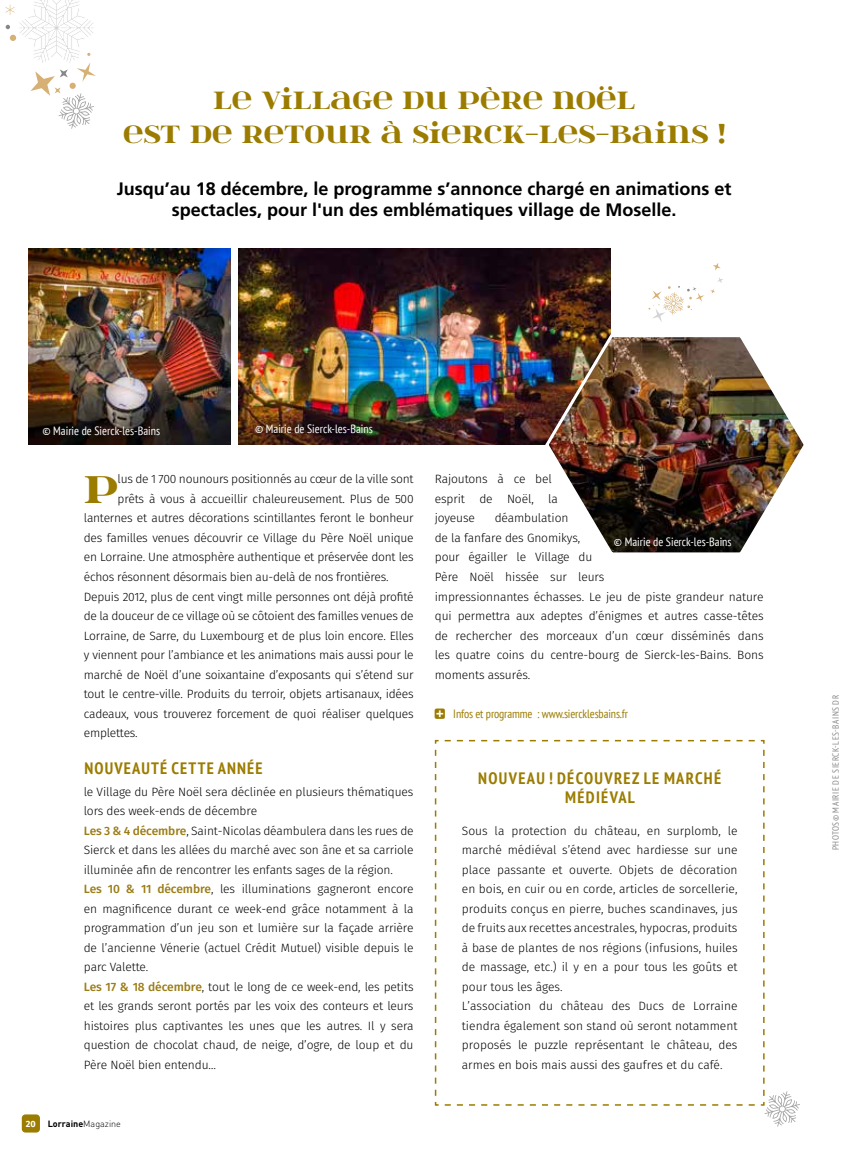
<style>
.page{position:relative;width:851px;height:1149px;background:#fff}
.page>*{position:absolute;margin:0;border:0;box-sizing:border-box;transform-origin:0 0}
.t1{font:43.95px "itsadzoke";color:#9b7c00}
.t2{font:28.5px/34.2px "itsadzoke";color:#9b7c00;text-align:center}
.t3{font:700 18px/21.6px "Frutiger LT Std";color:#000;text-align:center}
.t4{font:700 condensed 16.5px/19.5px "PT Sans";letter-spacing:.08em;color:#9b7c00;text-align:center}
.t5{font:300 12px/19.5px "Fira Sans";letter-spacing:-.01em;color:#000}
.t6{font:condensed 12px "PT Sans";color:#fff}
.t7{font:condensed 12px "PT Sans";letter-spacing:-.01em;color:#9b7c00}
.t8{font:condensed 9px "PT Sans";letter-spacing:.07em;color:#878787}
.t9{font:700 9px "DIN Pro";color:#000}
.t10{font:700 9px "Fira Sans";color:#fff}
.s1{font-weight:500;color:#9b7c15}
.s2{font-weight:300}
</style>
<div class="page">
<div style="left:22px;top:1114px;width:18px;height:18px;background:#9b7c00;border-radius:4px"></div>
<svg style="left:5px;top:0;width:91px;height:129px"></svg>
<svg style="left:764px;top:1091px;width:36px;height:35px"></svg>
<svg style="left:434px;top:739px;width:331px;height:367px"></svg>
<img style="left:238px;top:248px;width:372px;height:196px">
<img style="left:28px;top:248px;width:202px;height:196px">
<img style="left:543px;top:331px;width:261px;height:222px">
<svg style="left:648px;top:263px;width:75px;height:59px"></svg>
<h2 class="t2" style="left:123px;top:81px;width:603px">LE VILLAGE DU PÈRE NOËL<br>EST DE RETOUR À SIERCK-LES-BAINS !</h2>
<h3 class="t3" style="left:117px;top:177px;width:616px">Jusqu’au 18 décembre, le programme s’annonce chargé en animations et spectacles, pour l'un des emblématiques village de Moselle.</h3>
<p class="t6" style="left:42px;top:423px;width:119px">© Mairie de Sierck-les-Bains</p>
<p class="t6" style="left:255px;top:421px;width:119px">© Mairie de Sierck-les-Bains</p>
<h1 class="t1" style="left:84px;top:459px;width:36px">P</h1>
<p class="t5" style="left:117px;top:470px;width:297px">lus de 1 700 nounours positionnés au cœur de la ville sont</p>
<p class="t5" style="left:118px;top:489px;width:297px">prêts à vous à accueillir chaleureusement. Plus de 500</p>
<p class="t5" style="left:84px;top:509px;width:331px">lanternes et autres décorations scintillantes feront le bonheur</p>
<p class="t5" style="left:84px;top:528px;width:331px">des familles venues découvrir ce Village du Père Noël unique</p>
<p class="t5" style="left:84px;top:548px;width:331px">en Lorraine. Une atmosphère authentique et préservée dont les</p>
<p class="t5" style="left:84px;top:567px;width:306px">échos résonnent désormais bien au-delà de nos frontières.</p>
<p class="t5" style="left:84px;top:587px;width:331px">Depuis 2012, plus de cent vingt mille personnes ont déjà profité</p>
<p class="t5" style="left:84px;top:606px;width:331px">de la douceur de ce village où se côtoient des familles venues de</p>
<p class="t5" style="left:84px;top:626px;width:331px">Lorraine, de Sarre, du Luxembourg et de plus loin encore. Elles</p>
<p class="t5" style="left:84px;top:645px;width:331px">y viennent pour l’ambiance et les animations mais aussi pour le</p>
<p class="t5" style="left:84px;top:665px;width:331px">marché de Noël d’une soixantaine d’exposants qui s’étend sur</p>
<p class="t5" style="left:84px;top:684px;width:331px">tout le centre-ville. Produits du terroir, objets artisanaux, idées</p>
<p class="t5" style="left:84px;top:704px;width:331px">cadeaux, vous trouverez forcement de quoi réaliser quelques</p>
<p class="t5" style="left:84px;top:723px;width:55px">emplettes.</p>
<h3 class="t4" style="left:84px;top:757px;width:180px">NOUVEAUTÉ CETTE ANNÉE</h3>
<p class="t5" style="left:84px;top:782px;width:331px">le Village du Père Noël sera déclinée en plusieurs thématiques lors des week-ends de décembre<br><span class="s1">Les 3 &amp; 4 décembre</span>, Saint-Nicolas déambulera dans les rues de Sierck et dans les allées du marché avec son âne et sa carriole illuminée afin de rencontrer les enfants sages de la région.<br><span class="s1">Les 10 &amp; 11 décembre</span>, les illuminations gagneront encore en magnificence durant ce week-end grâce notamment à la programmation d’un jeu son et lumière sur la façade arrière de l’ancienne Vénerie (actuel Crédit Mutuel) visible depuis le parc Valette.<br><span class="s1">Les 17 &amp; 18 décembre</span>, tout le long de ce week-end, les petits et les grands seront portés par les voix des conteurs et leurs histoires plus captivantes les unes que les autres. Il y sera question de chocolat chaud, de neige, d’ogre, de loup et du Père Noël bien entendu…</p>
<p class="t10" style="left:26px;top:1117px;width:11px">20</p>
<p class="t9" style="left:48px;top:1115px;width:75px">Lorraine<span class="s2">Magazine</span></p>
<p class="t5" style="left:435px;top:470px;width:125px">Rajoutons à ce bel esprit de Noël, la joyeuse</p>
<p class="t5" style="left:435px;top:509px;width:330px;text-indent:60px">déambulation<br>de la fanfare des Gnomikys,<br>pour égailler le Village du<br>Père Noël hissée sur leurs<br>impressionnantes échasses. Le jeu de piste grandeur nature qui permettra aux adeptes d’énigmes et autres casse-têtes de rechercher des morceaux d’un cœur disséminés dans les quatre coins du centre-bourg de Sierck-les-Bains. Bons moments assurés.</p>
<p class="t7" style="left:435px;top:705px;width:194px">☑ Infos et programme : www.siercklesbains.fr</p>
<p class="t6" style="left:613px;top:533px;width:119px">© Mairie de Sierck-les-Bains</p>
<h3 class="t4" style="left:478px;top:767px;width:244px">NOUVEAU ! DÉCOUVREZ LE MARCHÉ<br>MÉDIÉVAL</h3>
<p class="t5" style="left:462px;top:821px;width:277px">Sous la protection du château, en surplomb, le marché médiéval s’étend avec hardiesse sur une place passante et ouverte. Objets de décoration en bois, en cuir ou en corde, articles de sorcellerie, produits conçus en pierre, buches scandinaves, jus de fruits aux recettes ancestrales, hypocras, produits à base de plantes de nos régions (infusions, huiles de massage, etc.) il y en a pour tous les goûts et pour tous les âges.<br>L’association du château des Ducs de Lorraine tiendra également son stand où seront notamment proposés le puzzle représentant le château, des armes en bois mais aussi des gaufres et du café.</p>
<p class="t8" style="left:829px;top:849px;width:156px;rotate:-90deg">PHOTOS © MAIRIE DE SIERCK-LES-BAINS DR</p>
</div>
